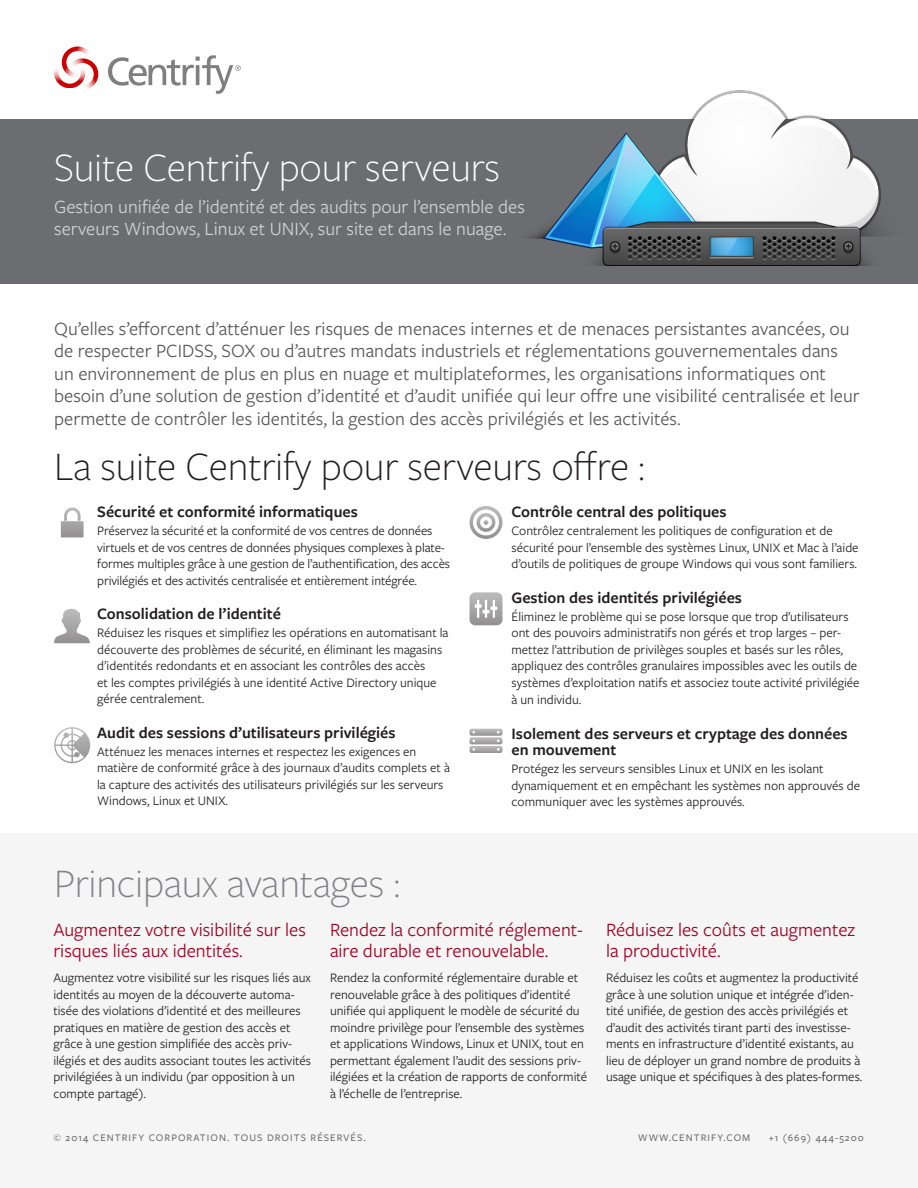
<style>
.page{position:relative;width:918px;height:1188px;background:#fff}
.page>*{position:absolute;margin:0;border:0;box-sizing:border-box;transform-origin:0 0}
.t1{font:300 42px "Freight Sans Pro";letter-spacing:-.005em;color:#231f20}
.t2{font:300 42px "Freight Sans Pro";letter-spacing:-.005em;color:#fff}
.t3{font:300 42px "Freight Sans Pro";letter-spacing:-.005em;color:#808285}
.Lead{font:19.5px/22.5px "Freight Sans Pro";color:#57585a}
.Subheader{font:19.5px/21px "Freight Sans Pro";color:#a20121}
.Lead-2{font:19.5px/22.5px "Freight Sans Pro";color:#d1d2d4}
.Sub-subheader{font:600 16.5px/16.5px "Freight Sans Pro";color:#231f20}
.t4{font:13.5px/16.5px "Freight Sans Pro";color:#231f20}
.t5{font:500 10.5px "Freight Sans Pro";letter-spacing:.1em;color:#6c6d70}
</style>
<div class="page">
<div style="left:0;top:833px;width:918px;height:355px;background:#f5f5f6"></div>
<div style="left:0;top:119px;width:918px;height:165px;background:#6c6d70"></div>
<svg style="left:54px;top:46px;width:45px;height:43px"></svg>
<svg style="left:108px;top:55px;width:133px;height:38px"></svg>
<img style="left:529px;top:90px;width:352px;height:175px">
<svg style="left:54px;top:727px;width:36px;height:36px"></svg>
<svg style="left:54px;top:609px;width:36px;height:34px"></svg>
<svg style="left:470px;top:592px;width:32px;height:33px"></svg>
<svg style="left:470px;top:506px;width:32px;height:33px"></svg>
<svg style="left:470px;top:729px;width:32px;height:24px"></svg>
<svg style="left:61px;top:507px;width:23px;height:30px"></svg>
<p class="t2" style="left:54px;top:140px;width:447px">Suite Centrify pour serveurs</p>
<p class="Lead-2" style="left:54px;top:194px;width:472px">Gestion unifiée de l’identité et des audits pour l’ensemble des serveurs Windows, Linux et UNIX, sur site et dans le nuage.</p>
<p class="Lead" style="left:54px;top:316px;width:807px">Qu’elles s’efforcent d’atténuer les risques de menaces internes et de menaces persistantes avancées, ou de respecter PCIDSS, SOX ou d’autres mandats industriels et réglementations gouvernementales dans un environnement de plus en plus en nuage et multiplateformes, les organisations informatiques ont besoin d’une solution de gestion d’identité et d’audit unifiée qui leur offre une visibilité centralisée et leur permette de contrôler les identités, la gestion des accès privilégiés et les activités.</p>
<p class="t1" style="left:54px;top:439px;width:592px">La suite Centrify pour serveurs offre :</p>
<p class="Sub-subheader" style="left:512px;top:503px;width:217px">Contrôle central des politiques</p>
<p class="t4" style="left:512px;top:522px;width:349px">Contrôlez centralement les politiques de configuration et de sécurité pour l’ensemble des systèmes Linux, UNIX et Mac à l’aide d’outils de politiques de groupe Windows qui vous sont familiers.</p>
<p class="Sub-subheader" style="left:512px;top:589px;width:232px">Gestion des identités privilégiées</p>
<p class="t4" style="left:512px;top:608px;width:350px">Éliminez le problème qui se pose lorsque que trop d’utilisateurs ont des pouvoirs administratifs non gérés et trop larges – per&shy;mettez l’attribution de privilèges souples et basés sur les rôles, appliquez des contrôles granulaires impossibles avec les outils de systèmes d’exploitation natifs et associez toute activité privilégiée à un individu.</p>
<p class="Sub-subheader" style="left:512px;top:724px;width:338px">Isolement des serveurs et cryptage des données en mouvement</p>
<p class="t4" style="left:512px;top:760px;width:350px">Protégez les serveurs sensibles Linux et UNIX en les isolant dynamiquement et en empêchant les systèmes non approuvés de communiquer avec les systèmes approuvés.</p>
<p class="Sub-subheader" style="left:97px;top:503px;width:262px">Sécurité et conformité informatiques</p>
<p class="t4" style="left:97px;top:522px;width:354px">Préservez la sécurité et la conformité de vos centres de données virtuels et de vos centres de données physiques complexes à plate&shy;formes multiples grâce à une gestion de l’authentification, des accès privilégiés et des activités centralisée et entièrement intégrée.</p>
<p class="Sub-subheader" style="left:97px;top:605px;width:185px">Consolidation de l’identité</p>
<p class="t4" style="left:97px;top:624px;width:353px">Réduisez les risques et simplifiez les opérations en automatisant la découverte des problèmes de sécurité, en éliminant les magasins d’identités redondants et en associant les contrôles des accès<br>et les comptes privilégiés à une identité Active Directory unique gérée centralement.</p>
<p class="Sub-subheader" style="left:97px;top:724px;width:300px">Audit des sessions d’utilisateurs privilégiés</p>
<p class="t4" style="left:97px;top:743px;width:354px">Atténuez les menaces internes et respectez les exigences en matière de conformité grâce à des journaux d’audits complets et à la capture des activités des utilisateurs privilégiés sur les serveurs Windows, Linux et UNIX.</p>
<p class="t3" style="left:54px;top:856px;width:348px">Principaux avantages :</p>
<p class="Subheader" style="left:53px;top:918px;width:254px">Augmentez votre visibilité sur les risques liés aux identités.</p>
<p class="t4" style="left:53px;top:969px;width:259px">Augmentez votre visibilité sur les risques liés aux identités au moyen de la découverte automa&shy;tisée des violations d’identité et des meilleures pratiques en matière de gestion des accès et grâce à une gestion simplifiée des accès priv&shy;ilégiés et des audits associant toutes les activités privilégiées à un individu (par opposition à un compte partagé).</p>
<p class="Subheader" style="left:330px;top:918px;width:254px">Rendez la conformité réglement&shy;aire durable et renouvelable.</p>
<p class="t4" style="left:330px;top:969px;width:259px">Rendez la conformité réglementaire durable et renouvelable grâce à des politiques d’identité unifiée qui appliquent le modèle de sécurité du moindre privilège pour l’ensemble des systèmes et applications Windows, Linux et UNIX, tout en permettant également l’audit des sessions priv&shy;ilégiées et la création de rapports de conformité à l’échelle de l’entreprise.</p>
<p class="Subheader" style="left:606px;top:918px;width:251px">Réduisez les coûts et augmentez la productivité.</p>
<p class="t4" style="left:606px;top:969px;width:258px">Réduisez les coûts et augmentez la productivité grâce à une solution unique et intégrée d’iden&shy;tité unifiée, de gestion des accès privilégiés et d’audit des activités tirant parti des investisse&shy;ments en infrastructure d’identité existants, au lieu de déployer un grand nombre de produits à usage unique et spécifiques à des plates-formes.</p>
<p class="t5" style="left:53px;top:1131px;width:314px">© 2014 CENTRIFY CORPORATION. TOUS DROITS RÉSERVÉS.</p>
<p class="t5" style="left:638px;top:1131px;width:114px">WWW.CENTRIFY.COM</p>
<p class="t5" style="left:769px;top:1131px;width:97px">+1 (669) 444-5200</p>
</div>
